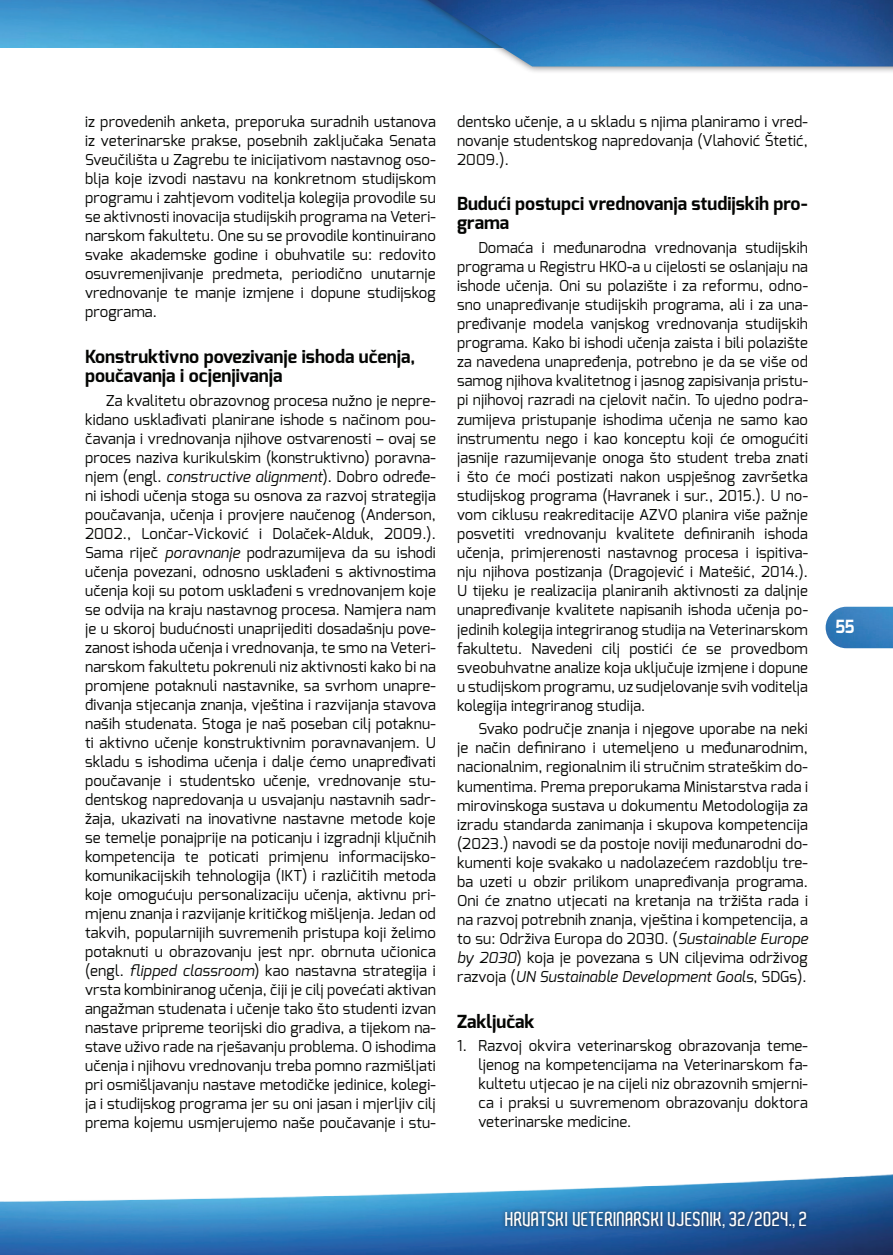
<style>
.page{position:relative;width:893px;height:1255px;background:#fff}
.page>*{position:absolute;margin:0;border:0;box-sizing:border-box;transform-origin:0 0}
.t1{font:600 19.5px "Aldo";color:#fff}
.t2{font:700 18.15px "Exo";color:#fff;scale:.9 1}
.t3{font:700 18px/19px "Exo";color:#040503}
.t4{font:15px/19px "Exo";letter-spacing:.01em;color:#040503;text-align:justify}
.s1{font-style:italic}
</style>
<div class="page">
<img style="left:0;top:0;width:388px;height:47px">
<div style="left:388px;top:0;width:505px;height:75px;background:#231f20;opacity:.75"></div>
<img style="left:395px;top:0;width:498px;height:66px">
<img style="left:0;top:1174px;width:893px;height:80px">
<img style="left:826px;top:606px;width:67px;height:42px">
<div style="left:501px;top:1207px;width:310px;height:25px;background:#231f20;opacity:.75"></div>
<p class="t4" style="left:85px;top:112px;width:352px">iz provedenih anketa, preporuka suradnih ustanova iz veterinarske prakse, posebnih zaključaka Senata Sveučilišta u Zagrebu te inicijativom nastavnog oso&shy;blja koje izvodi nastavu na konkretnom studijskom programu i zahtjevom voditelja kolegija provodile su se aktivnosti inovacija studijskih programa na Veteri&shy;narskom fakultetu. One su se provodile kontinuirano svake akademske godine i obuhvatile su: redovito osuvremenjivanje predmeta, periodično unutarnje vrednovanje te manje izmjene i dopune studijskog programa.</p>
<p class="t3" style="left:85px;top:347px;width:332px">Konstruktivno povezivanje ishoda učenja, poučavanja i ocjenjivanja</p>
<p class="t4" style="left:85px;top:390px;width:352px;text-indent:21px">Za kvalitetu obrazovnog procesa nužno je nepre&shy;kidano usklađivati planirane ishode s načinom pou&shy;čavanja i vrednovanja njihove ostvarenosti – ovaj se proces naziva kurikulskim (konstruktivno) poravna&shy;njem (engl. <span class="s1">constructive alignment</span>). Dobro određe&shy;ni ishodi učenja stoga su osnova za razvoj strategija poučavanja, učenja i provjere naučenog (Anderson, 2002., Lončar-Vicković i Dolaček-Alduk, 2009.).<br>Sama riječ <span class="s1">poravnanje</span> podrazumijeva da su ishodi učenja povezani, odnosno usklađeni s aktivnostima učenja koji su potom usklađeni s vrednovanjem koje se odvija na kraju nastavnog procesa. Namjera nam je u skoroj budućnosti unaprijediti dosadašnju pove&shy;zanost ishoda učenja i vrednovanja, te smo na Veteri&shy;narskom fakultetu pokrenuli niz aktivnosti kako bi na promjene potaknuli nastavnike, sa svrhom unapre&shy;đivanja stjecanja znanja, vještina i razvijanja stavova naših studenata. Stoga je naš poseban cilj potaknu&shy;ti aktivno učenje konstruktivnim poravnavanjem. U skladu s ishodima učenja i dalje ćemo unapređivati poučavanje i studentsko učenje, vrednovanje stu&shy;dentskog napredovanja u usvajanju nastavnih sadr&shy;žaja, ukazivati na inovativne nastavne metode koje se temelje ponajprije na poticanju i izgradnji ključnih kompetencija te poticati primjenu informacijsko&shy;komunikacijskih tehnologija (IKT) i različitih metoda koje omogućuju personalizaciju učenja, aktivnu pri&shy;mjenu znanja i razvijanje kritičkog mišljenja. Jedan od takvih, popularnijih suvremenih pristupa koji želimo potaknuti u obrazovanju jest npr. obrnuta učionica (engl. <span class="s1">flipped classroom</span>) kao nastavna strategija i vrsta kombiniranog učenja, čiji je cilj povećati aktivan angažman studenata i učenje tako što studenti izvan nastave pripreme teorijski dio gradiva, a tijekom na&shy;stave uživo rade na rješavanju problema. O ishodima učenja i njihovu vrednovanju treba pomno razmišljati pri osmišljavanju nastave metodičke jedinice, kolegi&shy;ja i studijskog programa jer su oni jasan i mjerljiv cilj prema kojemu usmjerujemo naše poučavanje i stu-</p>
<p class="t4" style="left:457px;top:112px;width:352px">dentsko učenje, a u skladu s njima planiramo i vred&shy;novanje studentskog napredovanja (Vlahović Štetić, 2009.).</p>
<p class="t3" style="left:457px;top:194px;width:352px">Budući postupci vrednovanja studijskih pro&shy;grama</p>
<p class="t4" style="left:457px;top:238px;width:352px;text-indent:21px">Domaća i međunarodna vrednovanja studijskih programa u Registru HKO-a u cijelosti se oslanjaju na ishode učenja. Oni su polazište i za reformu, odno&shy;sno unapređivanje studijskih programa, ali i za una&shy;pređivanje modela vanjskog vrednovanja studijskih programa. Kako bi ishodi učenja zaista i bili polazište za navedena unapređenja, potrebno je da se više od samog njihova kvalitetnog i jasnog zapisivanja pristu&shy;pi njihovoj razradi na cjelovit način. To ujedno podra&shy;zumijeva pristupanje ishodima učenja ne samo kao instrumentu nego i kao konceptu koji će omogućiti jasnije razumijevanje onoga što student treba znati i što će moći postizati nakon uspješnog završetka studijskog programa (Havranek i sur., 2015.). U no&shy;vom ciklusu reakreditacije AZVO planira više pažnje posvetiti vrednovanju kvalitete definiranih ishoda učenja, primjerenosti nastavnog procesa i ispitiva&shy;nju njihova postizanja (Dragojević i Matešić, 2014.).<br>U tijeku je realizacija planiranih aktivnosti za daljnje unapređivanje kvalitete napisanih ishoda učenja po&shy;jedinih kolegija integriranog studija na Veterinarskom fakultetu. Navedeni cilj postići će se provedbom sveobuhvatne analize koja uključuje izmjene i dopune u studijskom programu, uz sudjelovanje svih voditelja kolegija integriranog studija.</p>
<p class="t4" style="left:457px;top:719px;width:352px;text-indent:21px">Svako područje znanja i njegove uporabe na neki je način definirano i utemeljeno u međunarodnim, nacionalnim, regionalnim ili stručnim strateškim do&shy;kumentima. Prema preporukama Ministarstva rada i mirovinskoga sustava u dokumentu Metodologija za izradu standarda zanimanja i skupova kompetencija (2023.) navodi se da postoje noviji međunarodni do&shy;kumenti koje svakako u nadolazećem razdoblju tre&shy;ba uzeti u obzir prilikom unapređivanja programa.<br>Oni će znatno utjecati na kretanja na tržišta rada i na razvoj potrebnih znanja, vještina i kompetencija, a to su: Održiva Europa do 2030. (<span class="s1">Sustainable Europe by 2030</span>) koja je povezana s UN ciljevima održivog razvoja (<span class="s1">UN Sustainable Development Goals</span>, SDGs).</p>
<p class="t3" style="left:457px;top:1011px;width:79px">Zaključak</p>
<p class="t4" style="left:478px;top:1035px;width:331px;text-indent:-21px">1. Razvoj okvira veterinarskog obrazovanja teme&shy;ljenog na kompetencijama na Veterinarskom fa&shy;kultetu utjecao je na cijeli niz obrazovnih smjerni&shy;ca i praksi u suvremenom obrazovanju doktora veterinarske medicine.</p>
<p class="t2" style="left:835px;top:614px;width:23px">55</p>
<h1 class="t1" style="left:505px;top:1207px;width:304px">HRVATSKI VETERINARSKI VJESNIK, 32/2024., 2</h1>
</div>
